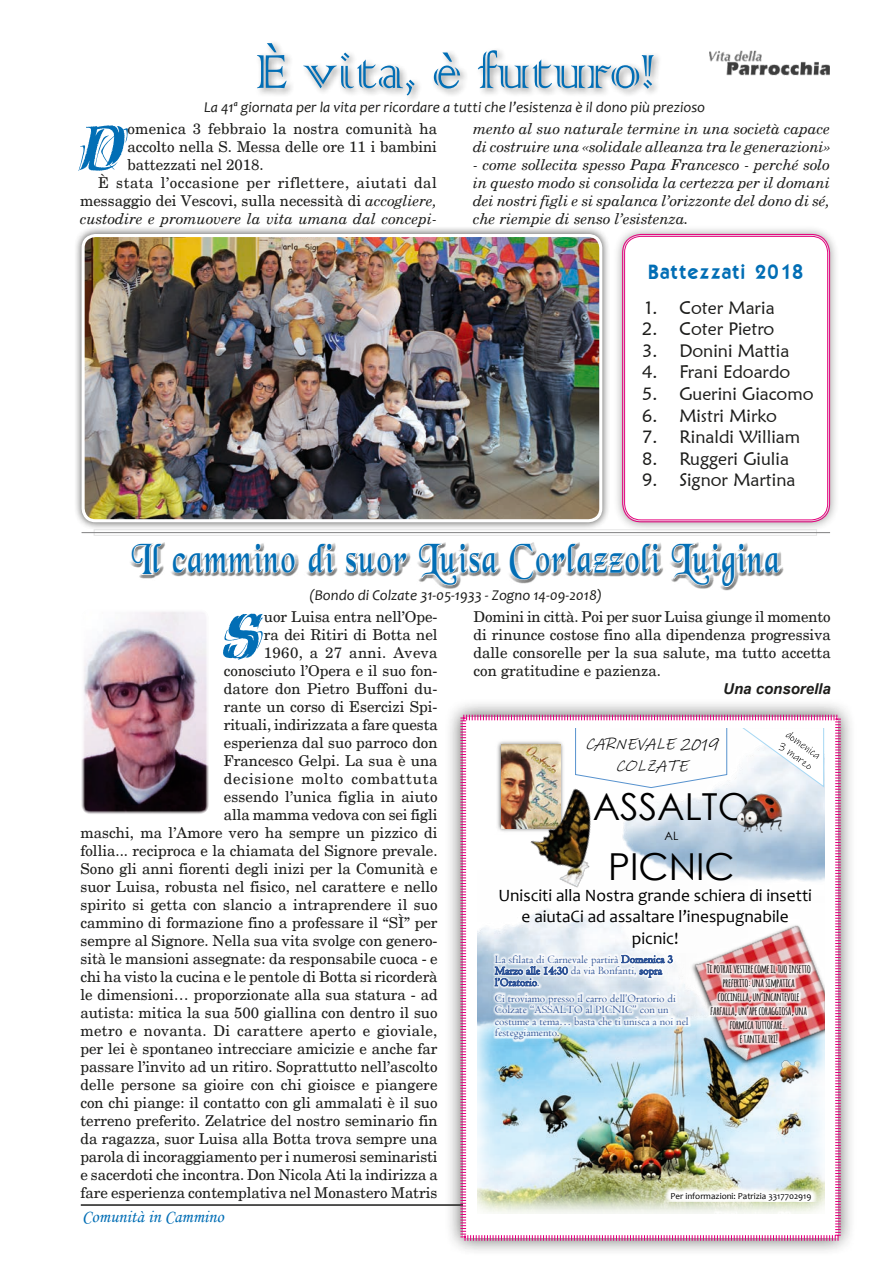
<style>
.page{position:relative;width:893px;height:1263px;background:#fff}
.page>*{position:absolute;margin:0;border:0;box-sizing:border-box;transform-origin:0 0}
.Primo_paragrafo_arti{font:68.55px "Hazel Let Plain";color:#026eb5}
.Titolo_Comunione_Cre{font:63px "Colonna";color:#026eb5}
.t1{font:42.9px "Black Chancery";letter-spacing:.06em;color:#026eb5;scale:.77 1}
.t2{font:37.2px "Century Gothic";color:#000}
.Sacramentati_-_Titol{font:19.5px "ELEGANCE";letter-spacing:.09em;color:#026eb5}
.Sacramentati_-_Elenc{font:18px "Maiandra GD";color:#1d1d1b}
.t3{font:18px "Monotype Corsiva";color:#026eb5}
.t4{font:17.4px/21.1px "Candara";color:#000;text-align:center}
.t5{font:italic 16.5px/22px "Ink Free";color:#000;text-align:center}
.Primo_paragrafo_arti-2{font:15px/18px "New Century Schlbk";color:#1d1d1b;text-align:justify}
.Testo_normale{font:italic 15px/18px "New Century Schlbk";color:#1d1d1b}
.Testo_normale-2{font:15px/18px "New Century Schlbk";color:#1d1d1b;text-align:justify}
.Sunto{font:italic 15px "Candara";color:#1d1d1b}
.Firma{font:italic 700 15px "Arial";color:#1d1d1b}
.t6{font:11.55px/11.6px "Centaur";color:#2f5497}
.t7{font:700 11.55px/14.1px "Amatic";color:#000;text-align:center}
.t8{font:11.55px "Century Gothic";color:#000}
.t9{font:9px "Candara";color:#000}
.s1{font-style:italic}
</style>
<div class="page">
<hr style="left:81px;top:1204px;width:750px;height:2px;background:#1d1d1b">
<img style="left:709px;top:50px;width:121px;height:26px">
<div style="left:94px;top:529px;width:723px;height:7px;border:1px solid #e8e8e8"></div>
<hr style="left:82px;top:532px;width:748px;height:1px;background:#808081">
<div style="left:254px;top:40px;width:408px;height:64px;background:#1d1d1b;opacity:.5"></div>
<div style="left:612px;top:224px;width:228px;height:308px;background:#1d1d1b;opacity:.45"></div>
<div style="left:624px;top:235px;width:205px;height:286px;background:#fff;border-radius:17px"></div>
<div style="left:622px;top:234px;width:208px;height:288px;border:1px solid #e5007d;border-radius:18px"></div>
<div style="left:624px;top:236px;width:204px;height:284px;border:1px solid #e5007d;border-radius:16px"></div>
<div style="left:74px;top:226px;width:536px;height:305px;background:#1d1d1b;opacity:.75"></div>
<img style="left:83px;top:235px;width:518px;height:286px">
<div style="left:82px;top:234px;width:520px;height:288px;border:3px solid #fff;border-radius:12px"></div>
<div style="left:127px;top:542px;width:657px;height:48px;background:#1d1d1b;opacity:.75"></div>
<svg style="left:131px;top:543px;width:31px;height:32px"></svg>
<svg style="left:172px;top:543px;width:124px;height:30px"></svg>
<svg style="left:308px;top:543px;width:26px;height:30px"></svg>
<svg style="left:346px;top:553px;width:61px;height:20px"></svg>
<svg style="left:419px;top:543px;width:79px;height:43px"></svg>
<svg style="left:509px;top:543px;width:151px;height:37px"></svg>
<svg style="left:671px;top:543px;width:109px;height:44px"></svg>
<img style="left:81px;top:611px;width:128px;height:203px">
<div style="left:444px;top:698px;width:413px;height:559px;background:#1d1d1b;opacity:.75"></div>
<svg style="left:459px;top:714px;width:383px;height:528px"></svg>
<img style="left:620px;top:788px;width:205px;height:108px">
<img style="left:477px;top:1075px;width:348px;height:139px">
<img style="left:666px;top:896px;width:159px;height:200px">
<img style="left:672px;top:902px;width:153px;height:188px">
<img style="left:747px;top:983px;width:67px;height:78px">
<img style="left:747px;top:961px;width:67px;height:22px">
<img style="left:747px;top:969px;width:59px;height:14px">
<img style="left:747px;top:983px;width:64px;height:14px">
<img style="left:747px;top:997px;width:67px;height:29px">
<img style="left:747px;top:1011px;width:55px;height:29px">
<img style="left:747px;top:1025px;width:40px;height:29px">
<img style="left:477px;top:870px;width:270px;height:205px">
<img style="left:575px;top:953px;width:121px;height:92px">
<img style="left:492px;top:953px;width:194px;height:23px">
<svg style="left:621px;top:955px;width:52px;height:3px"></svg>
<img style="left:492px;top:958px;width:183px;height:27px">
<svg style="left:639px;top:969px;width:23px;height:9px"></svg>
<img style="left:492px;top:969px;width:3px;height:16px">
<svg style="left:495px;top:957px;width:73px;height:28px"></svg>
<img style="left:492px;top:985px;width:197px;height:23px">
<img style="left:492px;top:996px;width:189px;height:12px">
<img style="left:492px;top:1008px;width:204px;height:30px">
<img style="left:492px;top:1019px;width:83px;height:26px">
<img style="left:495px;top:738px;width:72px;height:97px">
<img style="left:501px;top:744px;width:60px;height:84px">
<img style="left:776px;top:1056px;width:35px;height:28px">
<img style="left:728px;top:792px;width:55px;height:43px">
<img style="left:518px;top:776px;width:102px;height:118px">
<svg style="left:575px;top:728px;width:250px;height:60px"></svg>
<img style="left:661px;top:1183px;width:159px;height:19px">
<p class="Titolo_Comunione_Cre" style="left:255px;top:30px;width:401px">È vita, è futuro!</p>
<p class="Sunto" style="left:204px;top:98px;width:503px">La 41ª giornata per la vita per ricordare a tutti che l’esistenza è il dono più prezioso</p>
<p class="Primo_paragrafo_arti" style="left:80px;top:110px;width:49px">D</p>
<p class="Primo_paragrafo_arti-2" style="left:127px;top:119px;width:311px">omenica 3 febbraio la nostra comunità ha accolto nella S. Messa delle ore 11 i bambini battezzati nel 2018.</p>
<p class="Testo_normale-2" style="left:80px;top:173px;width:359px;text-indent:18px">È stata l’occasione per riflettere, aiutati dal messaggio dei Vescovi, sulla necessità di <span class="s1">accogliere, custodire e promuovere la vita umana dal concepi-</span></p>
<p class="Testo_normale" style="left:473px;top:119px;width:359px">mento al suo naturale termine in una società capace di costruire una «solidale alleanza tra le generazioni»</p>
<p class="Testo_normale" style="left:473px;top:155px;width:359px;text-align:justify">- come sollecita spesso Papa Francesco - perché solo in questo modo si consolida la certezza per il domani dei nostri figli e si spalanca l’orizzonte del dono di sé, che riempie di senso l’esistenza.</p>
<p class="Sacramentati_-_Titol" style="left:649px;top:259px;width:155px">Battezzati 2018</p>
<p class="Sacramentati_-_Elenc" style="left:645px;top:296px;width:131px">1. Coter Maria</p>
<p class="Sacramentati_-_Elenc" style="left:642px;top:318px;width:134px">2. Coter Pietro</p>
<p class="Sacramentati_-_Elenc" style="left:642px;top:339px;width:149px">3. Donini Mattia</p>
<p class="Sacramentati_-_Elenc" style="left:642px;top:361px;width:150px">4. Frani Edoardo</p>
<p class="Sacramentati_-_Elenc" style="left:642px;top:383px;width:173px">5. Guerini Giacomo</p>
<p class="Sacramentati_-_Elenc" style="left:642px;top:404px;width:136px">6. Mistri Mirko</p>
<p class="Sacramentati_-_Elenc" style="left:642px;top:426px;width:160px">7. Rinaldi William</p>
<p class="Sacramentati_-_Elenc" style="left:642px;top:447px;width:148px">8. Ruggeri Giulia</p>
<p class="Sacramentati_-_Elenc" style="left:642px;top:469px;width:155px">9. Signor Martina</p>
<h3 class="t1" style="left:132px;top:536px;width:843px">Il cammino di suor Luisa Corlazzoli Luigina</h3>
<p class="Sunto" style="left:309px;top:585px;width:294px">(Bondo di Colzate 31-05-1933 - Zogno 14-09-2018)</p>
<p class="Primo_paragrafo_arti" style="left:224px;top:598px;width:41px">S</p>
<p class="Primo_paragrafo_arti-2" style="left:80px;top:608px;width:359px;text-align:right">uor Luisa entra nell’Ope-<br>ra dei Ritiri di Botta nel<br>1960, a 27 anni. Aveva<br>conosciuto l’Opera e il suo fon-<br>datore don Pietro Buffoni du-<br>rante un corso di Esercizi Spi-<br>rituali, indirizzata a fare questa<br>esperienza dal suo parroco don<br>Francesco Gelpi. La sua è una<br>decisione molto combattuta<br>essendo l’unica figlia in aiuto<br>alla mamma vedova con sei figli<br>maschi, ma l’Amore vero ha sempre un pizzico di follia... reciproca e la chiamata del Signore prevale.<br>Sono gli anni fiorenti degli inizi per la Comunità e suor Luisa, robusta nel fisico, nel carattere e nello spirito si getta con slancio a intraprendere il suo cammino di formazione fino a professare il “SÌ” per sempre al Signore. Nella sua vita svolge con genero&shy;sità le mansioni assegnate: da responsabile cuoca - e chi ha visto la cucina e le pentole di Botta si ricorderà le dimensioni… proporzionate alla sua statura - ad autista: mitica la sua 500 giallina con dentro il suo metro e novanta. Di carattere aperto e gioviale, per lei è spontaneo intrecciare amicizie e anche far passare l’invito ad un ritiro. Soprattutto nell’ascolto delle persone sa gioire con chi gioisce e piangere con chi piange: il contatto con gli ammalati è il suo terreno preferito. Zelatrice del nostro seminario fin da ragazza, suor Luisa alla Botta trova sempre una parola di incoraggiamento per i numerosi seminaristi e sacerdoti che incontra. Don Nicola Ati la indirizza a fare esperienza contemplativa nel Monastero Matris</p>
<p class="Primo_paragrafo_arti-2" style="left:474px;top:608px;width:359px">Domini in città. Poi per suor Luisa giunge il momento di rinunce costose fino alla dipendenza progressiva dalle consorelle per la sua salute, ma tutto accetta con gratitudine e pazienza.</p>
<p class="Firma" style="left:723px;top:679px;width:109px">Una consorella</p>
<p class="t5" style="left:585px;top:734px;width:141px">CAR NEVALE2019<br>COLZATE</p>
<p class="t2" style="left:593px;top:781px;width:159px">ASSALTO</p>
<p class="t8" style="left:664px;top:828px;width:15px">AL</p>
<p class="t2" style="left:608px;top:840px;width:128px">PICNIC</p>
<p class="t4" style="left:498px;top:885px;width:315px">Unisciti alla Nostra grande schiera di insetti e aiutaCi ad assaltare l’inespugnabile picnic!</p>
<p class="t6" style="left:495px;top:953px;width:180px">La sfilata di Carnevale partirà Domenica 3<br>Marzo alle 14:30 da via Bonfanti, sopra l’Oratorio.</p>
<p class="t6" style="left:495px;top:992px;width:195px">Ci troviamo presso il carro dell’Oratorio di Colzate “ASSALTO al PICNIC” con un costume a tema… basta che ti unisca a noi nel festeggiamento.</p>
<p class="t7" style="left:707px;top:961px;width:105px">Ti potrai vestire come iltuo insetto preferito: una simpatica coccinella, un’incantevole farfalla, un’ape coraggiosa, una formica tuttofare…<br>e tanti altri!</p>
<p class="t9" style="left:670px;top:1190px;width:142px">Per informazioni: Patrizia 3317702919</p>
<p class="t3" style="left:82px;top:1206px;width:143px">Comunità in Cammino</p>
</div>
